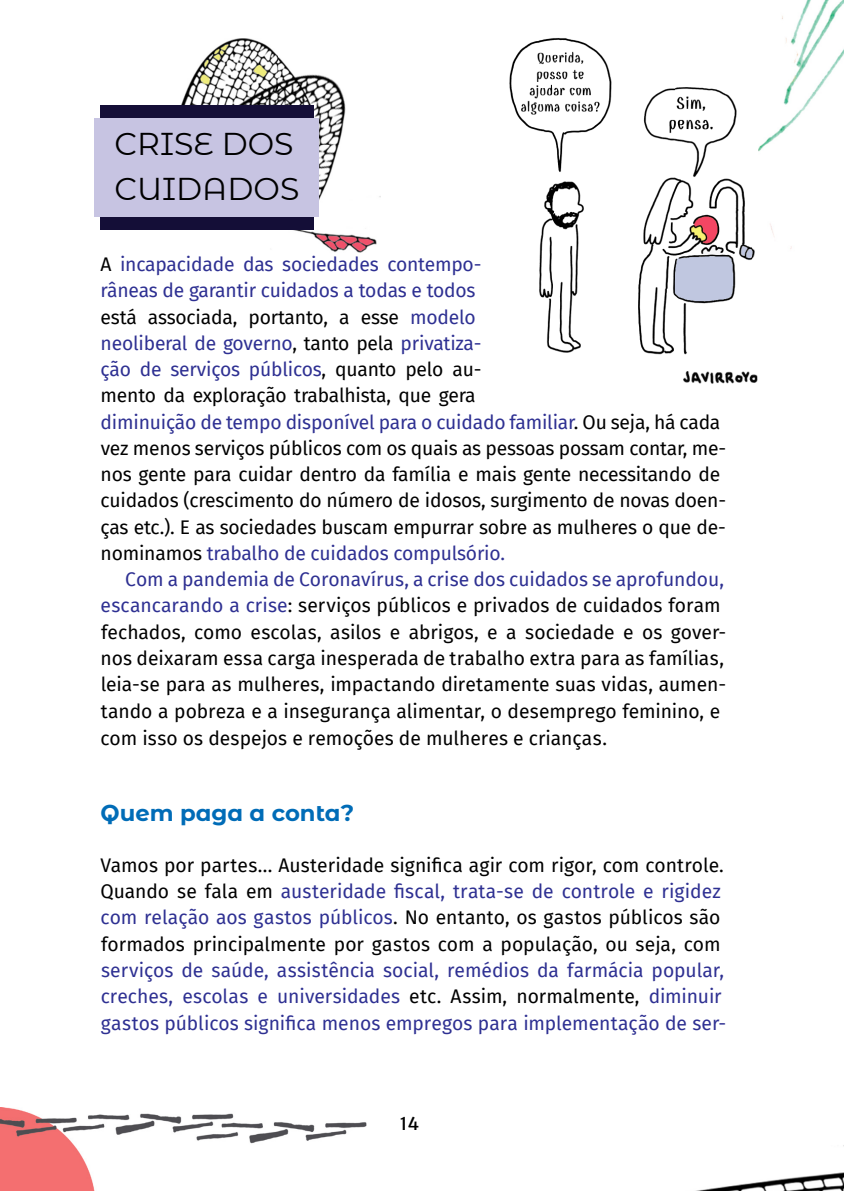
<style>
.page{position:relative;width:844px;height:1191px;background:#fff}
.page>*{position:absolute;margin:0;border:0;box-sizing:border-box;transform-origin:0 0}
.t1{font:31.5px/45.5px "Montserrat Alternates";color:#000}
.t2{font:700 22.75px "Montserrat Alternates";color:#006cb7}
.t3{font:19.25px/26.2px "Fira Sans";letter-spacing:-.01em;color:#000}
.t4{font:19.25px/26.2px "Fira Sans";color:#2e3092}
.t5{font:17.5px "Merriweather Sans";color:#000}
.s1{color:#2e3092}
.s2{color:#000}
</style>
<div class="page">
<img style="left:0;top:1107px;width:366px;height:84px">
<img style="left:696px;top:1172px;width:147px;height:19px">
<img style="left:177px;top:39px;width:203px;height:213px">
<div style="left:100px;top:106px;width:213px;height:124px;background:#140e37"></div>
<div style="left:94px;top:118px;width:225px;height:99px;background:#c7c4e2"></div>
<img style="left:509px;top:38px;width:243px;height:334px">
<img style="left:683px;top:372px;width:74px;height:11px">
<img style="left:752px;top:0;width:91px;height:259px">
<h1 class="t1" style="left:115px;top:119px;width:186px">CRISE DOS<br>CUIDADOS</h1>
<p class="t3" style="left:100px;top:251px;width:627px">A <span class="s1">incapacidade das sociedades contempo-<br>râneas de garantir cuidados a todas e todos<br></span>está associada, portanto, a esse <span class="s1">modelo<br>neoliberal de governo</span>, tanto pela <span class="s1">privatiza-<br>ção de serviços públicos</span>, quanto pelo au-<br>mento da exploração trabalhista, que gera<br><span class="s1">diminuição de tempo disponível para o cuidado familiar</span>. Ou seja, há cada vez menos serviços públicos com os quais as pessoas possam contar, me&shy;nos gente para cuidar dentro da família e mais gente necessitando de cuidados (crescimento do número de idosos, surgimento de novas doen&shy;ças etc.). E as sociedades buscam empurrar sobre as mulheres o que de&shy;nominamos <span class="s1">trabalho de cuidados compulsório.</span></p>
<p class="t3" style="left:101px;top:566px;width:627px;text-indent:25px"><span class="s1">Com a pandemia de Coronavírus, a crise dos cuidados se aprofundou, escancarando a crise</span>: serviços públicos e privados de cuidados foram fechados, como escolas, asilos e abrigos, e a sociedade e os gover&shy;nos deixaram essa carga inesperada de trabalho extra para as famílias, leia-se para as mulheres, impactando diretamente suas vidas, aumen&shy;tando a pobreza e a insegurança alimentar, o desemprego feminino, e com isso os despejos e remoções de mulheres e crianças.</p>
<p class="t2" style="left:100px;top:796px;width:255px">Quem paga a conta?</p>
<p class="t3" style="left:100px;top:851px;width:625px">Vamos por partes... Austeridade significa agir com rigor, com controle.<br>Quando se fala em <span class="s1">austeridade fiscal, trata-se de controle e rigidez com relação aos gastos públicos</span>. No entanto, os gastos públicos são formados principalmente por gastos com a população, ou seja, com</p>
<p class="t4" style="left:101px;top:956px;width:627px">serviços de saúde, assistência social, remédios da farmácia popular, creches, escolas e universidades <span class="s2">etc. Assim, normalmente,</span> diminuir gastos públicos significa menos empregos para implementação de ser-</p>
<p class="t5" style="left:399px;top:1108px;width:21px">14</p>
</div>
